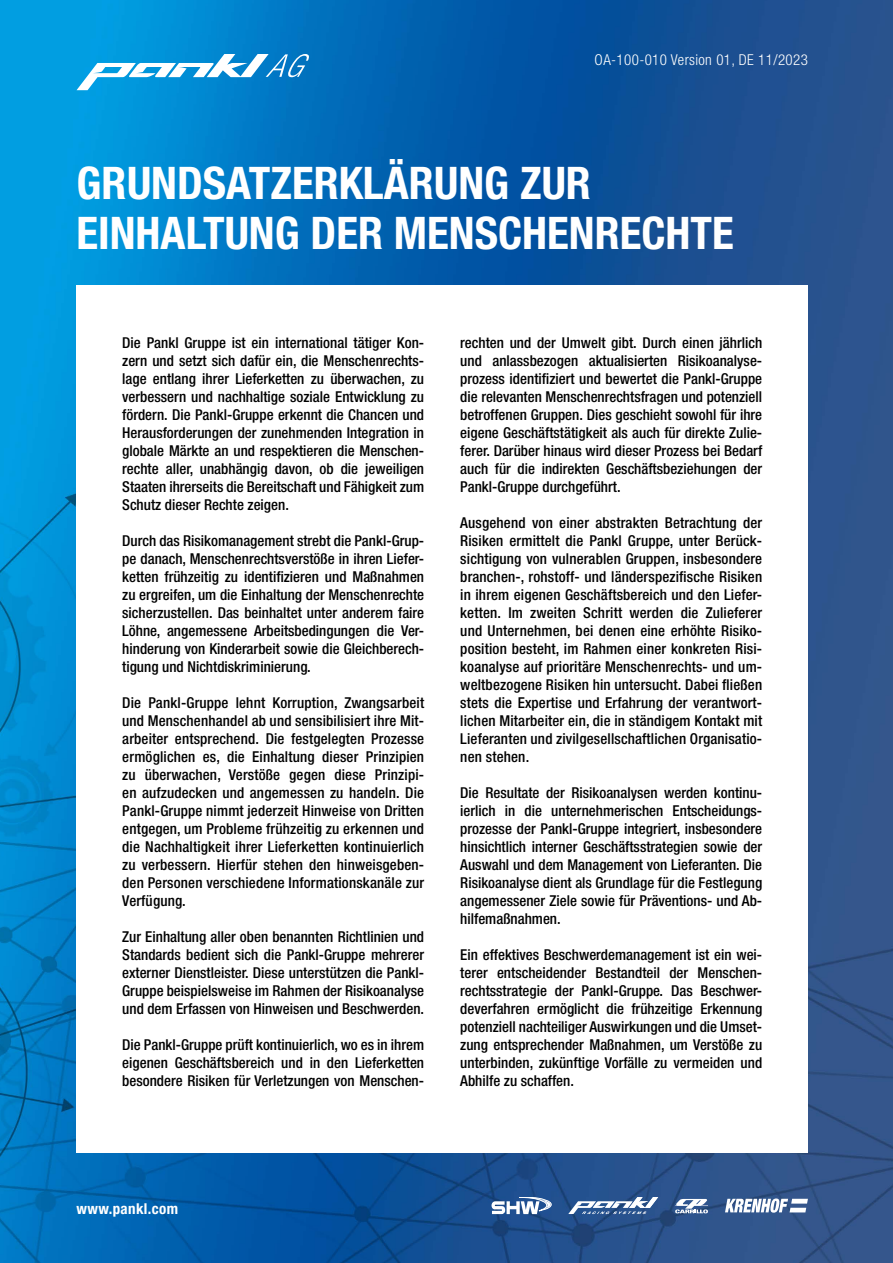
<style>
.page{position:relative;width:893px;height:1263px;background:#fff}
.page>*{position:absolute;margin:0;border:0;box-sizing:border-box;transform-origin:0 0}
.t1{font:700 condensed 45px/49.5px "Helvetica Neue LT Pro";color:#fff}
.t2{font:500 condensed 15px/18px "Helvetica Neue LT Pro";color:#000;text-align:justify}
.t3{font:300 condensed 15px "Helvetica Neue LT Pro";letter-spacing:.025em;color:#fff}
.t4{font:700 condensed 15px "Helvetica Neue LT Pro";letter-spacing:.025em;color:#fff}
</style>
<div class="page">
<img style="left:0;top:0;width:893px;height:1263px">
<div style="left:77px;top:285px;width:731px;height:867px;background:#fff"></div>
<svg style="left:725px;top:1198px;width:83px;height:15px"></svg>
<svg style="left:568px;top:1197px;width:90px;height:17px"></svg>
<svg style="left:491px;top:1197px;width:60px;height:17px"></svg>
<svg style="left:675px;top:1199px;width:33px;height:14px"></svg>
<svg style="left:77px;top:54px;width:232px;height:36px"></svg>
<p class="t3" style="left:595px;top:51px;width:215px">OA-100-010 Version 01, DE 11/2023</p>
<h1 class="t1" style="left:77px;top:159px;width:659px">GRUNDSATZERKLÄRUNG ZUR<br>EINHALTUNG DER MENSCHENRECHTE</h1>
<p class="t2" style="left:122px;top:333px;width:303px">Die Pankl Gruppe ist ein international tätiger Kon&shy;zern und setzt sich dafür ein, die Menschenrechts&shy;lage entlang ihrer Lieferketten zu überwachen, zu verbessern und nachhaltige soziale Entwicklung zu fördern. Die Pankl-Gruppe erkennt die Chancen und Herausforderungen der zunehmenden Integration in globale Märkte an und respektieren die Menschen&shy;rechte aller, unabhängig davon, ob die jeweiligen Staaten ihrerseits die Bereitschaft und Fähigkeit zum Schutz dieser Rechte zeigen.</p>
<p class="t2" style="left:122px;top:531px;width:303px">Durch das Risikomanagement strebt die Pankl-Grup&shy;pe danach, Menschenrechtsverstöße in ihren Liefer&shy;ketten frühzeitig zu identifizieren und Maßnahmen zu ergreifen, um die Einhaltung der Menschenrechte sicherzustellen. Das beinhaltet unter anderem faire Löhne, angemessene Arbeitsbedingungen die Ver&shy;hinderung von Kinderarbeit sowie die Gleichberech&shy;tigung und Nichtdiskriminierung.</p>
<p class="t2" style="left:122px;top:693px;width:303px">Die Pankl-Gruppe lehnt Korruption, Zwangsarbeit und Menschenhandel ab und sensibilisiert ihre Mit&shy;arbeiter entsprechend. Die festgelegten Prozesse ermöglichen es, die Einhaltung dieser Prinzipien zu überwachen, Verstöße gegen diese Prinzipi&shy;en aufzudecken und angemessen zu handeln. Die Pankl-Gruppe nimmt jederzeit Hinweise von Dritten entgegen, um Probleme frühzeitig zu erkennen und die Nachhaltigkeit ihrer Lieferketten kontinuierlich zu verbessern. Hierfür stehen den hinweisgeben&shy;den Personen verschiedene Informationskanäle zur Verfügung.</p>
<p class="t2" style="left:122px;top:927px;width:303px">Zur Einhaltung aller oben benannten Richtlinien und Standards bedient sich die Pankl-Gruppe mehrerer externer Dienstleister. Diese unterstützen die Pankl-Gruppe beispielsweise im Rahmen der Risikoanalyse und dem Erfassen von Hinweisen und Beschwerden.</p>
<p class="t2" style="left:122px;top:1035px;width:303px">Die Pankl-Gruppe prüft kontinuierlich, wo es in ihrem eigenen Geschäftsbereich und in den Lieferketten besondere Risiken für Verletzungen von Menschen-</p>
<p class="t2" style="left:460px;top:333px;width:303px">rechten und der Umwelt gibt. Durch einen jährlich und anlassbezogen aktualisierten Risikoanalyse&shy;prozess identifiziert und bewertet die Pankl-Gruppe die relevanten Menschenrechtsfragen und potenziell betroffenen Gruppen. Dies geschieht sowohl für ihre eigene Geschäftstätigkeit als auch für direkte Zulie&shy;ferer. Darüber hinaus wird dieser Prozess bei Bedarf auch für die indirekten Geschäftsbeziehungen der Pankl-Gruppe durchgeführt.</p>
<p class="t2" style="left:460px;top:513px;width:303px">Ausgehend von einer abstrakten Betrachtung der Risiken ermittelt die Pankl Gruppe, unter Berück&shy;sichtigung von vulnerablen Gruppen, insbesondere branchen-, rohstoff- und länderspezifische Risiken in ihrem eigenen Geschäftsbereich und den Liefer&shy;ketten. Im zweiten Schritt werden die Zulieferer und Unternehmen, bei denen eine erhöhte Risiko&shy;position besteht, im Rahmen einer konkreten Risi&shy;koanalyse auf prioritäre Menschenrechts- und um&shy;weltbezogene Risiken hin untersucht. Dabei fließen stets die Expertise und Erfahrung der verantwort&shy;lichen Mitarbeiter ein, die in ständigem Kontakt mit Lieferanten und zivilgesellschaftlichen Organisatio&shy;nen stehen.</p>
<p class="t2" style="left:460px;top:783px;width:303px">Die Resultate der Risikoanalysen werden kontinu&shy;ierlich in die unternehmerischen Entscheidungs&shy;prozesse der Pankl-Gruppe integriert, insbesondere hinsichtlich interner Geschäftsstrategien sowie der Auswahl und dem Management von Lieferanten. Die Risikoanalyse dient als Grundlage für die Festlegung angemessener Ziele sowie für Präventions- und Ab&shy;hilfemaßnahmen.</p>
<p class="t2" style="left:460px;top:945px;width:303px">Ein effektives Beschwerdemanagement ist ein wei&shy;terer entscheidender Bestandteil der Menschen&shy;rechtsstrategie der Pankl-Gruppe. Das Beschwer&shy;deverfahren ermöglicht die frühzeitige Erkennung potenziell nachteiliger Auswirkungen und die Umset&shy;zung entsprechender Maßnahmen, um Verstöße zu unterbinden, zukünftige Vorfälle zu vermeiden und Abhilfe zu schaffen.</p>
<p class="t4" style="left:77px;top:1200px;width:103px">www.pankl.com</p>
</div>
